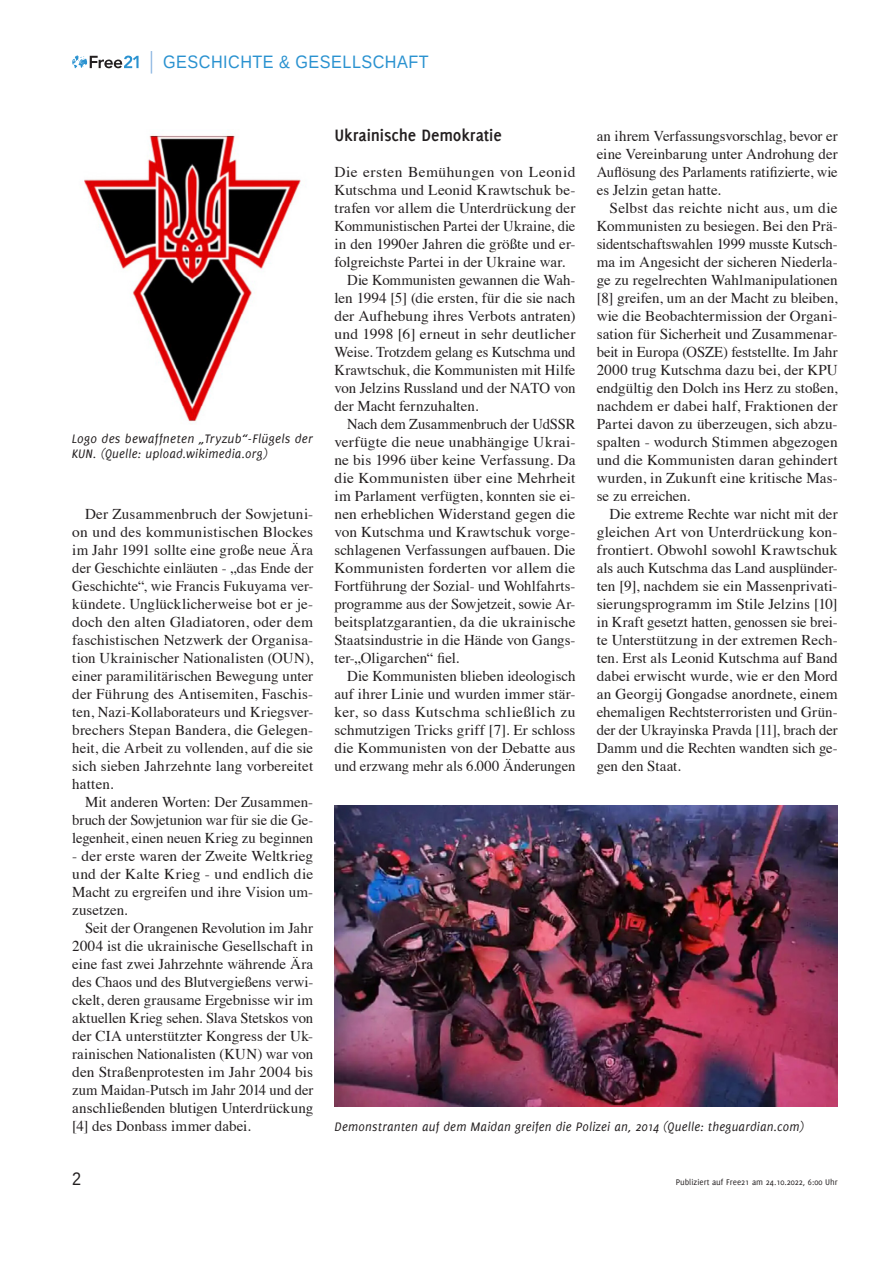
<style>
.page{position:relative;width:893px;height:1263px;background:#fff}
.page>*{position:absolute;margin:0;border:0;box-sizing:border-box;transform-origin:0 0}
.t1{font:18px "Liberation Sans";letter-spacing:.03em;color:#2a92d0;scale:.9 1}
.t2{font:700 18px "Delicious";letter-spacing:-.005em;color:#231f20}
.t3{font:18px "Liberation Sans";color:#231f20;scale:.9 1}
.t4{font:15px/18px "Times";letter-spacing:.005em;color:#231f20;text-align:justify}
.t5{font:15px "Times";letter-spacing:.025em;color:#231f20}
.t6{font:italic 13.5px/15px "Delicious";letter-spacing:.015em;color:#231f20}
.t7{font:9px "Delicious";color:#231f20}
</style>
<div class="page">
<svg style="left:72px;top:55px;width:67px;height:13px"></svg>
<svg style="left:151px;top:51px;width:1px;height:23px"></svg>
<img style="left:84px;top:133px;width:217px;height:289px">
<img style="left:334px;top:806px;width:504px;height:300px">
<p class="t1" style="left:163px;top:51px;width:297px">GESCHICHTE &amp; GESELLSCHAFT</p>
<p class="t6" style="left:72px;top:431px;width:242px">Logo des bewaffneten „Tryzub“-Flügels der<br>KUN. (Quelle: upload.wikimedia.org)</p>
<p class="t4" style="left:72px;top:504px;width:242px;text-indent:13px">Der Zusammenbruch der Sowjetuni&shy;on und des kommunistischen Blockes im Jahr 1991 sollte eine große neue Ära der Geschichte einläuten - „das Ende der Geschichte“, wie Francis Fukuyama ver&shy;kündete. Unglücklicherweise bot er je&shy;doch den alten Gladiatoren, oder dem faschistischen Netzwerk der Organisa&shy;tion Ukrainischer Nationalisten (OUN), einer paramilitärischen Bewegung unter der Führung des Antisemiten, Faschis&shy;ten, Nazi-Kollaborateurs und Kriegsver&shy;brechers Stepan Bandera, die Gelegen&shy;heit, die Arbeit zu vollenden, auf die sie sich sieben Jahrzehnte lang vorbereitet hatten.</p>
<p class="t4" style="left:72px;top:792px;width:242px;text-indent:13px">Mit anderen Worten: Der Zusammen&shy;bruch der Sowjetunion war für sie die Ge&shy;legenheit, einen neuen Krieg zu beginnen</p>
<p class="t4" style="left:72px;top:846px;width:242px">- der erste waren der Zweite Weltkrieg und der Kalte Krieg - und endlich die Macht zu ergreifen und ihre Vision um&shy;zusetzen.</p>
<p class="t4" style="left:72px;top:918px;width:242px;text-indent:13px">Seit der Orangenen Revolution im Jahr 2004 ist die ukrainische Gesellschaft in eine fast zwei Jahrzehnte währende Ära des Chaos und des Blutvergießens verwi&shy;ckelt, deren grausame Ergebnisse wir im aktuellen Krieg sehen. Slava Stetskos von der CIA unterstützter Kongress der Uk&shy;rainischen Nationalisten (KUN) war von den Straßenprotesten im Jahr 2004 bis zum Maidan-Putsch im Jahr 2014 und der anschließenden blutigen Unterdrückung [4] des Donbass immer dabei.</p>
<p class="t2" style="left:334px;top:125px;width:169px">Ukrainische Demokratie</p>
<p class="t5" style="left:334px;top:158px;width:242px">Die ersten Bemühungen von Leonid</p>
<p class="t4" style="left:334px;top:180px;width:242px">Kutschma und Leonid Krawtschuk be-</p>
<p class="t4" style="left:334px;top:198px;width:242px">trafen vor allem die Unterdrückung der</p>
<p class="t4" style="left:334px;top:216px;width:242px">Kommunistischen Partei der Ukraine, die</p>
<p class="t4" style="left:334px;top:234px;width:242px">in den 1990er Jahren die größte und er-</p>
<p class="t4" style="left:334px;top:252px;width:232px">folgreichste Partei in der Ukraine war.</p>
<p class="t4" style="left:347px;top:270px;width:230px">Die Kommunisten gewannen die Wah-</p>
<p class="t4" style="left:334px;top:288px;width:242px">len 1994 [5] (die ersten, für die sie nach</p>
<p class="t4" style="left:334px;top:306px;width:242px">der Aufhebung ihres Verbots antraten)</p>
<p class="t4" style="left:334px;top:324px;width:242px">und 1998 [6] erneut in sehr deutlicher</p>
<p class="t4" style="left:334px;top:342px;width:242px">Weise. Trotzdem gelang es Kutschma und</p>
<p class="t4" style="left:334px;top:360px;width:242px">Krawtschuk, die Kommunisten mit Hilfe</p>
<p class="t4" style="left:334px;top:378px;width:242px">von Jelzins Russland und der NATO von</p>
<p class="t4" style="left:334px;top:396px;width:145px">der Macht fernzuhalten.</p>
<p class="t4" style="left:347px;top:414px;width:230px">Nach dem Zusammenbruch der UdSSR</p>
<p class="t4" style="left:334px;top:432px;width:242px">verfügte die neue unabhängige Ukrai-</p>
<p class="t4" style="left:334px;top:450px;width:242px">ne bis 1996 über keine Verfassung. Da</p>
<p class="t4" style="left:334px;top:468px;width:242px">die Kommunisten über eine Mehrheit</p>
<p class="t4" style="left:334px;top:486px;width:242px">im Parlament verfügten, konnten sie ei-</p>
<p class="t4" style="left:334px;top:504px;width:242px">nen erheblichen Widerstand gegen die</p>
<p class="t4" style="left:334px;top:522px;width:242px">von Kutschma und Krawtschuk vorge-</p>
<p class="t4" style="left:334px;top:540px;width:242px">schlagenen Verfassungen aufbauen. Die</p>
<p class="t4" style="left:334px;top:558px;width:242px">Kommunisten forderten vor allem die</p>
<p class="t4" style="left:334px;top:576px;width:242px">Fortführung der Sozial- und Wohlfahrts-</p>
<p class="t4" style="left:334px;top:594px;width:242px">programme aus der Sowjetzeit, sowie Ar-</p>
<p class="t4" style="left:334px;top:612px;width:242px">beitsplatzgarantien, da die ukrainische</p>
<p class="t4" style="left:334px;top:630px;width:242px">Staatsindustrie in die Hände von Gangs-</p>
<p class="t4" style="left:334px;top:648px;width:126px">ter-„Oligarchen“ fiel.</p>
<p class="t4" style="left:347px;top:666px;width:230px">Die Kommunisten blieben ideologisch</p>
<p class="t4" style="left:334px;top:684px;width:242px">auf ihrer Linie und wurden immer stär-</p>
<p class="t5" style="left:334px;top:698px;width:242px">ker, so dass Kutschma schließlich zu</p>
<p class="t4" style="left:334px;top:720px;width:242px">schmutzigen Tricks griff [7]. Er schloss</p>
<p class="t4" style="left:334px;top:738px;width:242px">die Kommunisten von der Debatte aus</p>
<p class="t4" style="left:334px;top:756px;width:242px">und erzwang mehr als 6.000 Änderungen</p>
<p class="t4" style="left:597px;top:126px;width:242px">an ihrem Verfassungsvorschlag, bevor er eine Vereinbarung unter Androhung der Auflösung des Parlaments ratifizierte, wie es Jelzin getan hatte.</p>
<p class="t4" style="left:597px;top:198px;width:242px;text-indent:13px">Selbst das reichte nicht aus, um die Kommunisten zu besiegen. Bei den Prä&shy;sidentschaftswahlen 1999 musste Kutsch&shy;ma im Angesicht der sicheren Niederla&shy;ge zu regelrechten Wahlmanipulationen [8] greifen, um an der Macht zu bleiben, wie die Beobachtermission der Organi&shy;sation für Sicherheit und Zusammenar&shy;beit in Europa (OSZE) feststellte. Im Jahr 2000 trug Kutschma dazu bei, der KPU endgültig den Dolch ins Herz zu stoßen, nachdem er dabei half, Fraktionen der Partei davon zu überzeugen, sich abzu&shy;spalten - wodurch Stimmen abgezogen und die Kommunisten daran gehindert wurden, in Zukunft eine kritische Mas&shy;se zu erreichen.</p>
<p class="t4" style="left:597px;top:504px;width:242px;text-indent:13px">Die extreme Rechte war nicht mit der gleichen Art von Unterdrückung kon&shy;frontiert. Obwohl sowohl Krawtschuk als auch Kutschma das Land ausplünder&shy;ten [9], nachdem sie ein Massenprivati&shy;sierungsprogramm im Stile Jelzins [10] in Kraft gesetzt hatten, genossen sie brei&shy;te Unterstützung in der extremen Rech&shy;ten. Erst als Leonid Kutschma auf Band dabei erwischt wurde, wie er den Mord an Georgij Gongadse anordnete, einem ehemaligen Rechtsterroristen und Grün&shy;der der Ukrayinska Pravda [11], brach der Damm und die Rechten wandten sich ge&shy;gen den Staat.</p>
<p class="t6" style="left:334px;top:1119px;width:471px">Demonstranten auf dem Maidan greifen die Polizei an, 2014 (Quelle: theguardian.com)</p>
<p class="t3" style="left:72px;top:1168px;width:12px">2</p>
<p class="t7" style="left:676px;top:1177px;width:163px">Publiziert auf Free21 am 24.10.2022, 6:00 Uhr</p>
</div>
